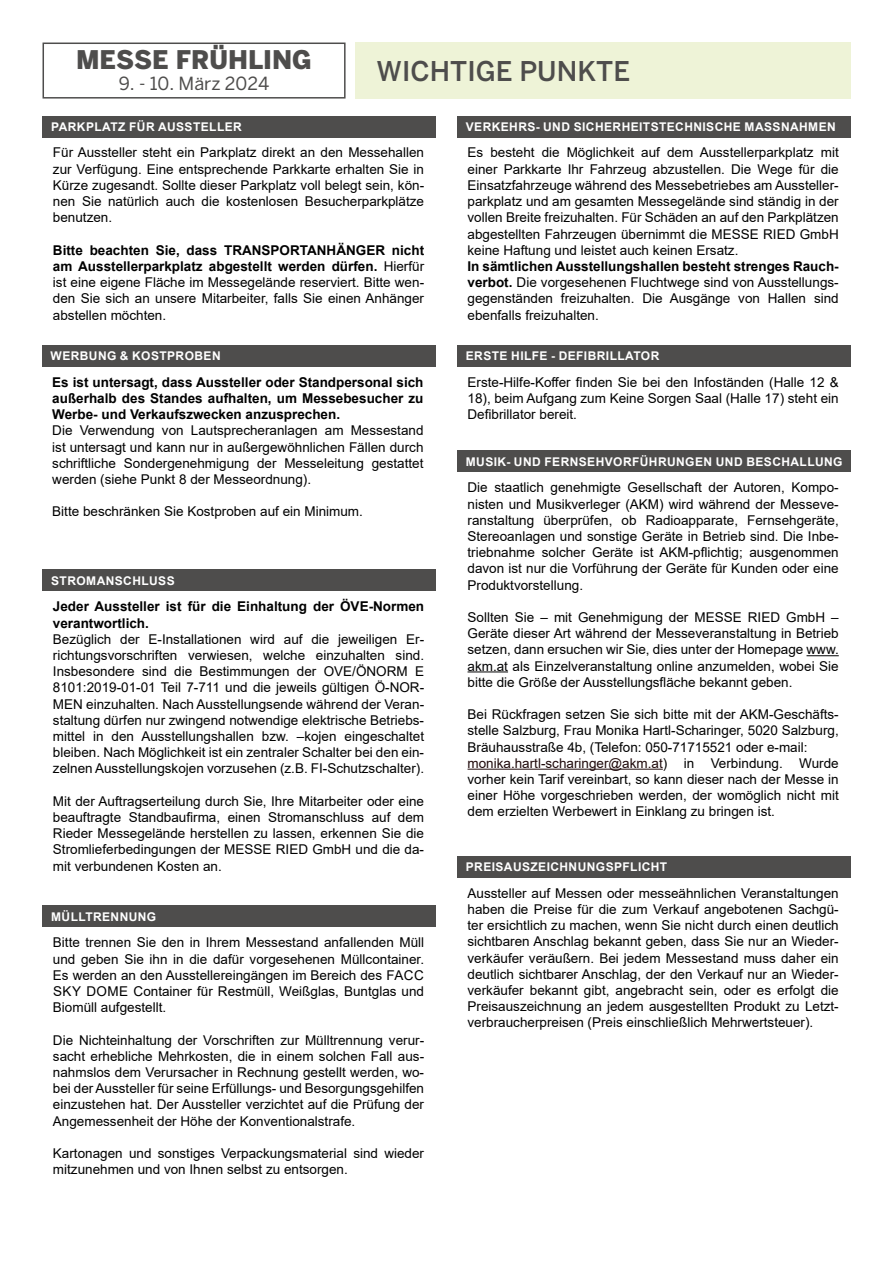
<style>
.page{position:relative;width:893px;height:1263px;background:#fff}
.page>*{position:absolute;margin:0;border:0;box-sizing:border-box;transform-origin:0 0}
.t1{font:500 27px "Benton Sans";color:#4e4d4c}
.t2{font:900 25.5px "Benton Sans";color:#4e4d4c}
.t3{font:18px "Benton Sans";color:#4e4d4c}
.t4{font:13.5px/16.2px "Arial";color:#000;text-align:justify}
.t5{font:700 13.5px/16.2px "Arial";color:#000;text-align:justify}
.t6{font:700 12px "Arial";letter-spacing:.035em;color:#fff}
.s1{font-weight:700}
.s2{color:#020203}
.s3{color:#1f090a}
</style>
<div class="page">
<div style="left:43px;top:116px;width:393px;height:21px;background:#4e4d4c"></div>
<div style="left:43px;top:43px;width:303px;height:56px;border:2px solid #4e4d4c"></div>
<div style="left:355px;top:43px;width:495px;height:56px;background:#eef3d7"></div>
<div style="left:42px;top:345px;width:393px;height:21px;background:#4e4d4c"></div>
<div style="left:43px;top:570px;width:393px;height:21px;background:#4e4d4c"></div>
<div style="left:43px;top:906px;width:393px;height:21px;background:#4e4d4c"></div>
<div style="left:457px;top:116px;width:393px;height:21px;background:#4e4d4c"></div>
<div style="left:457px;top:345px;width:393px;height:21px;background:#4e4d4c"></div>
<hr style="left:806px;top:655px;width:33px;height:1px;background:#020203">
<hr style="left:468px;top:671px;width:40px;height:1px;background:#020203">
<hr style="left:468px;top:769px;width:195px;height:1px;background:#1f090a">
<div style="left:457px;top:451px;width:393px;height:21px;background:#4e4d4c"></div>
<div style="left:457px;top:856px;width:393px;height:21px;background:#4e4d4c"></div>
<h2 class="t2" style="left:76px;top:45px;width:238px">MESSE FRÜHLING</h2>
<h3 class="t3" style="left:119px;top:73px;width:152px">9. - 10. März 2024</h3>
<p class="t6" style="left:51px;top:118px;width:192px">PARKPLATZ FÜR AUSSTELLER</p>
<h1 class="t1" style="left:377px;top:55px;width:255px">WICHTIGE PUNKTE</h1>
<p class="t6" style="left:466px;top:118px;width:371px">VERKEHRS- UND SICHERHEITSTECHNISCHE MASSNAHMEN</p>
<p class="t4" style="left:53px;top:145px;width:373px">Für Aussteller steht ein Parkplatz direkt an den Messehallen zur Verfügung. Eine entsprechende Parkkarte erhalten Sie in Kürze zugesandt. Sollte dieser Parkplatz voll belegt sein, kön&shy;nen Sie natürlich auch die kostenlosen Besucherparkplätze benutzen.</p>
<p class="t4" style="left:53px;top:242px;width:373px"><span class="s1">Bitte beachten Sie, dass TRANSPORTANHÄNGER nicht am Ausstellerparkplatz abgestellt werden dürfen.</span> Hierfür ist eine eigene Fläche im Messegelände reserviert. Bitte wen&shy;den Sie sich an unsere Mitarbeiter, falls Sie einen Anhänger abstellen möchten.</p>
<p class="t6" style="left:51px;top:347px;width:172px">WERBUNG &amp; KOSTPROBEN</p>
<p class="t5" style="left:52px;top:374px;width:373px">Es ist untersagt, dass Aussteller oder Standpersonal sich außerhalb des Standes aufhalten, um Messebesucher zu Werbe- und Verkaufszwecken anzusprechen.</p>
<p class="t4" style="left:52px;top:422px;width:373px">Die Verwendung von Lautsprecheranlagen am Messestand ist untersagt und kann nur in außergewöhnlichen Fällen durch schriftliche Sondergenehmigung der Messeleitung gestattet werden (siehe Punkt 8 der Messeordnung).</p>
<p class="t4" style="left:52px;top:503px;width:312px">Bitte beschränken Sie Kostproben auf ein Minimum.</p>
<p class="t6" style="left:51px;top:572px;width:125px">STROMANSCHLUSS</p>
<p class="t5" style="left:53px;top:599px;width:373px">Jeder Aussteller ist für die Einhaltung der ÖVE-Normen verantwortlich.</p>
<p class="t4" style="left:53px;top:631px;width:373px">Bezüglich der E-Installationen wird auf die jeweiligen Er&shy;richtungsvorschriften verwiesen, welche einzuhalten sind.<br>Insbesondere sind die Bestimmungen der OVE/ÖNORM E 8101:2019-01-01 Teil 7-711 und die jeweils gültigen Ö-NOR-MEN einzuhalten. Nach Ausstellungsende während der Veran&shy;staltung dürfen nur zwingend notwendige elektrische Betriebs&shy;mittel in den Ausstellungshallen bzw. –kojen eingeschaltet bleiben. Nach Möglichkeit ist ein zentraler Schalter bei den ein&shy;zelnen Ausstellungskojen vorzusehen (z.B. FI-Schutzschalter).</p>
<p class="t4" style="left:53px;top:793px;width:373px">Mit der Auftragserteilung durch Sie, Ihre Mitarbeiter oder eine beauftragte Standbaufirma, einen Stromanschluss auf dem Rieder Messegelände herstellen zu lassen, erkennen Sie die Stromlieferbedingungen der MESSE RIED GmbH und die da&shy;mit verbundenen Kosten an.</p>
<p class="t6" style="left:51px;top:908px;width:107px">MÜLLTRENNUNG</p>
<p class="t4" style="left:53px;top:934px;width:373px">Bitte trennen Sie den in Ihrem Messestand anfallenden Müll und geben Sie ihn in die dafür vorgesehenen Müllcontainer.<br>Es werden an den Ausstellereingängen im Bereich des FACC SKY DOME Container für Restmüll, Weißglas, Buntglas und Biomüll aufgestellt.</p>
<p class="t4" style="left:53px;top:1032px;width:373px">Die Nichteinhaltung der Vorschriften zur Mülltrennung verur&shy;sacht erhebliche Mehrkosten, die in einem solchen Fall aus&shy;nahmslos dem Verursacher in Rechnung gestellt werden, wo&shy;bei der Aussteller für seine Erfüllungs- und Besorgungsgehilfen einzustehen hat. Der Aussteller verzichtet auf die Prüfung der Angemessenheit der Höhe der Konventionalstrafe.</p>
<p class="t4" style="left:53px;top:1145px;width:373px">Kartonagen und sonstiges Verpackungsmaterial sind wieder mitzunehmen und von Ihnen selbst zu entsorgen.</p>
<p class="t4" style="left:468px;top:145px;width:373px">Es besteht die Möglichkeit auf dem Ausstellerparkplatz mit einer Parkkarte Ihr Fahrzeug abzustellen. Die Wege für die Einsatzfahrzeuge während des Messebetriebes am Aussteller&shy;parkplatz und am gesamten Messegelände sind ständig in der vollen Breite freizuhalten. Für Schäden an auf den Parkplätzen abgestellten Fahrzeugen übernimmt die MESSE RIED GmbH keine Haftung und leistet auch keinen Ersatz.</p>
<p class="t4" style="left:468px;top:258px;width:373px"><span class="s1">In sämtlichen Ausstellungshallen besteht strenges Rauch&shy;verbot.</span> Die vorgesehenen Fluchtwege sind von Ausstellungs&shy;gegenständen freizuhalten. Die Ausgänge von Hallen sind ebenfalls freizuhalten.</p>
<p class="t6" style="left:466px;top:347px;width:195px">ERSTE HILFE - DEFIBRILLATOR</p>
<p class="t4" style="left:468px;top:374px;width:373px">Erste-Hilfe-Koffer finden Sie bei den Infoständen (Halle 12 &amp; 18), beim Aufgang zum Keine Sorgen Saal (Halle 17) steht ein Defibrillator bereit.</p>
<p class="t6" style="left:466px;top:453px;width:378px">MUSIK- UND FERNSEHVORFÜHRUNGEN UND BESCHALLUNG</p>
<p class="t4" style="left:468px;top:479px;width:373px">Die staatlich genehmigte Gesellschaft der Autoren, Kompo&shy;nisten und Musikverleger (AKM) wird während der Messeve&shy;ranstaltung überprüfen, ob Radioapparate, Fernsehgeräte, Stereoanlagen und sonstige Geräte in Betrieb sind. Die Inbe&shy;triebnahme solcher Geräte ist AKM-pflichtig; ausgenommen davon ist nur die Vorführung der Geräte für Kunden oder eine Produktvorstellung.</p>
<p class="t4" style="left:468px;top:609px;width:373px">Sollten Sie – mit Genehmigung der MESSE RIED GmbH – Geräte dieser Art während der Messeveranstaltung in Betrieb setzen, dann ersuchen wir Sie, dies unter der Homepage <span class="s2">www. akm.at</span> als Einzelveranstaltung online anzumelden, wobei Sie bitte die Größe der Ausstellungsfläche bekannt geben.</p>
<p class="t4" style="left:468px;top:706px;width:373px;text-align:left">Bei Rückfragen setzen Sie sich bitte mit der AKM-Geschäfts&shy;stelle Salzburg, Frau Monika Hartl-Scharinger, 5020 Salzburg, Bräuhausstraße 4b, (Telefon: 050-71715521 oder e-mail: <span class="s3">monika.hartl-scharinger@akm.at</span>) in Verbindung. Wurde vorher kein Tarif vereinbart, so kann dieser nach der Messe in einer Höhe vorgeschrieben werden, der womöglich nicht mit dem erzielten Werbewert in Einklang zu bringen ist.</p>
<p class="t6" style="left:466px;top:858px;width:203px">PREISAUSZEICHNUNGSPFLICHT</p>
<p class="t4" style="left:468px;top:885px;width:373px">Aussteller auf Messen oder messeähnlichen Veranstaltungen haben die Preise für die zum Verkauf angebotenen Sachgü&shy;ter ersichtlich zu machen, wenn Sie nicht durch einen deutlich sichtbaren Anschlag bekannt geben, dass Sie nur an Wieder&shy;verkäufer veräußern. Bei jedem Messestand muss daher ein deutlich sichtbarer Anschlag, der den Verkauf nur an Wieder&shy;verkäufer bekannt gibt, angebracht sein, oder es erfolgt die Preisauszeichnung an jedem ausgestellten Produkt zu Letzt&shy;verbraucherpreisen (Preis einschließlich Mehrwertsteuer).</p>
</div>
